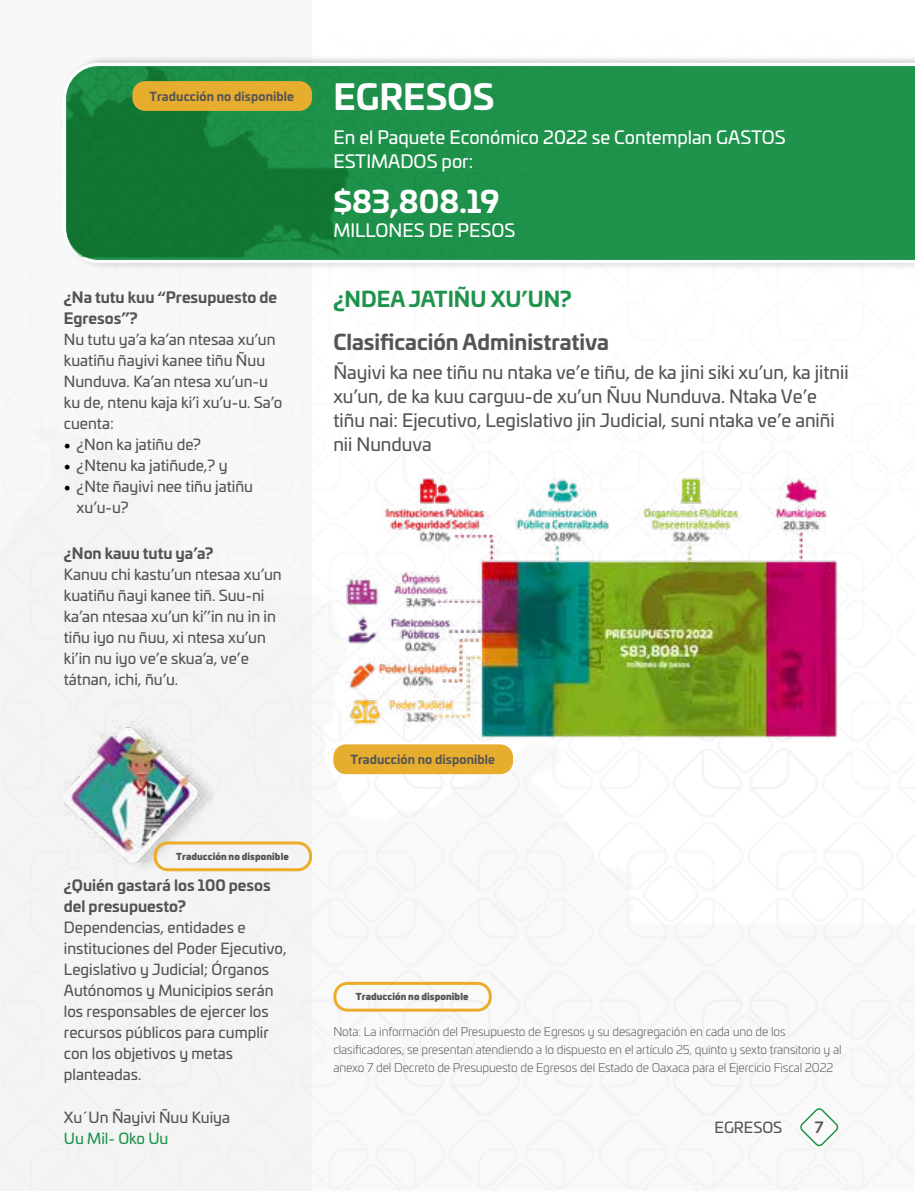
<style>
.page{position:relative;width:915px;height:1191px;background:#fff}
.page>*{position:absolute;margin:0;border:0;box-sizing:border-box;transform-origin:0 0}
.t1{font:700 34.5px "Univia Pro";color:#fff}
.t2{font:700 30px "Univia Pro";color:#fff}
.t3{font:700 21px "Univia Pro";color:#545454}
.t4{font:700 21px "Univia Pro";color:#1f934c}
.t5{font:18px/24px "Univia Pro";color:#545454}
.t6{font:18px/24px "Univia Pro";color:#fff}
.t7{font:15px/21px "Univia Pro";color:#545454}
.t8{font:700 15px/21px "Univia Pro";color:#545454}
.t9{font:15px "Univia Pro";color:#1f934c}
.t10{font:500 15px "Univia Pro";color:#545454}
.t11{font:300 12px/18px "Univia Pro";letter-spacing:-.01em;color:#545454}
.t12{font:700 12px "Univia Pro";letter-spacing:.01em;color:#545454}
.t13{font:9px "Univia Pro Ultra";letter-spacing:.01em;color:#545454}
.s1{font-family:"Minion Pro";font-size:18px;color:#000}
</style>
<div class="page">
<img style="left:312px;top:604px;width:602px;height:587px">
<div style="left:0;top:0;width:312px;height:1191px;background:#eee"></div>
<svg style="left:798px;top:1108px;width:41px;height:40px"></svg>
<div style="left:61px;top:56px;width:853px;height:216px;background:#000;opacity:.18"></div>
<svg style="left:62px;top:62px;width:852px;height:202px;background:#3da063"></svg>
<img style="left:66px;top:66px;width:610px;height:191px">
<img style="left:333px;top:477px;width:517px;height:267px">
<img style="left:64px;top:722px;width:148px;height:149px">
<div style="left:132px;top:81px;width:180px;height:30px;background:#e6ad2f;border-radius:13px"></div>
<div style="left:333px;top:744px;width:180px;height:30px;background:#e6ad2f;border-radius:13px"></div>
<div style="left:333px;top:981px;width:158px;height:30px;border:3px solid #ebad29;border-radius:13px"></div>
<div style="left:154px;top:841px;width:158px;height:30px;border:3px solid #ebad29;border-radius:13px"></div>
<p class="t12" style="left:149px;top:87px;width:146px">Traducción no disponible</p>
<p class="t8" style="left:64px;top:285px;width:215px">¿Na tutu kuu “Presupuesto de<br>Egresos”?</p>
<p class="t7" style="left:64px;top:328px;width:220px">Nu tutu ya’a ka’an ntesaa xu’un kuatiñu ñayivi kanee tiñu Ñuu<br>Nunduva. Ka’an ntesa xu’un-u ku de, ntenu kaja ki’i xu’u-u. Sa’o cuenta:</p>
<p class="t7" style="left:64px;top:433px;width:139px"><span class="s1">•</span> ¿Non ka jatiñu de?</p>
<p class="t7" style="left:64px;top:454px;width:165px"><span class="s1">•</span> ¿Ntenu ka jatiñude,? y</p>
<p class="t7" style="left:77px;top:475px;width:178px;text-indent:-13px"><span class="s1">•</span> ¿Nte ñayivi nee tiñu jatiñu xu’u-u?</p>
<p class="t8" style="left:64px;top:541px;width:151px">¿Non kauu tutu ya’a?</p>
<p class="t7" style="left:64px;top:563px;width:219px">Kanuu chi kastu’un ntesaa xu’un kuatiñu ñayi kanee tiñ. Suu-ni ka’an ntesaa xu’un ki’’in nu in in tiñu iyo nu ñuu, xi ntesa xu’un ki’in nu iyo ve’e skua’a, ve’e tátnan, ichi, ñu’u.</p>
<p class="t13" style="left:176px;top:849px;width:114px">Traducción no disponible</p>
<p class="t8" style="left:64px;top:873px;width:208px">¿Quién gastará los 100 pesos del presupuesto?</p>
<p class="t7" style="left:64px;top:916px;width:224px">Dependencias, entidades e instituciones del Poder Ejecutivo,<br>Legislativo y Judicial; Órganos<br>Autónomos y Municipios serán los responsables de ejercer los recursos públicos para cumplir con los objetivos y metas planteadas.</p>
<p class="t7" style="left:64px;top:1105px;width:168px">Xu´Un Ñayivi Ñuu Kuiya</p>
<p class="t9" style="left:64px;top:1126px;width:106px">Uu Mil- Oko Uu</p>
<h1 class="t1" style="left:333px;top:69px;width:162px">EGRESOS</h1>
<p class="t6" style="left:333px;top:125px;width:453px">En el Paquete Económico 2022 se Contemplan GASTOS<br>ESTIMADOS por:</p>
<h2 class="t2" style="left:333px;top:178px;width:168px">$83,808.19</h2>
<p class="t6" style="left:333px;top:217px;width:183px">MILLONES DE PESOS</p>
<h3 class="t4" style="left:333px;top:283px;width:240px">¿NDEA JATIÑU XU’UN?</h3>
<h3 class="t3" style="left:333px;top:325px;width:277px">Clasificación Administrativa</h3>
<p class="t5" style="left:333px;top:359px;width:516px">Ñayivi ka nee tiñu nu ntaka ve’e tiñu, de ka jini siki xu’un, ka jitnii xu’un, de ka kuu carguu-de xu’un Ñuu Nunduva. Ntaka Ve’e tiñu nai: Ejecutivo, Legislativo jin Judicial, suni ntaka ve’e aniñi nii Nunduva</p>
<p class="t12" style="left:350px;top:750px;width:146px">Traducción no disponible</p>
<p class="t13" style="left:356px;top:989px;width:114px">Traducción no disponible</p>
<p class="t11" style="left:333px;top:1021px;width:509px">Nota: La información del Presupuesto de Egresos y su desagregación en cada uno de los clasificadores, se presentan atendiendo a lo dispuesto en el artículo 25, quinto y sexto transitorio y al anexo 7 del Decreto de Presupuesto de Egresos del Estado de Oaxaca para el Ejercicio Fiscal 2022</p>
<p class="t7" style="left:714px;top:1116px;width:69px">EGRESOS</p>
<p class="t10" style="left:814px;top:1116px;width:10px">7</p>
</div>
